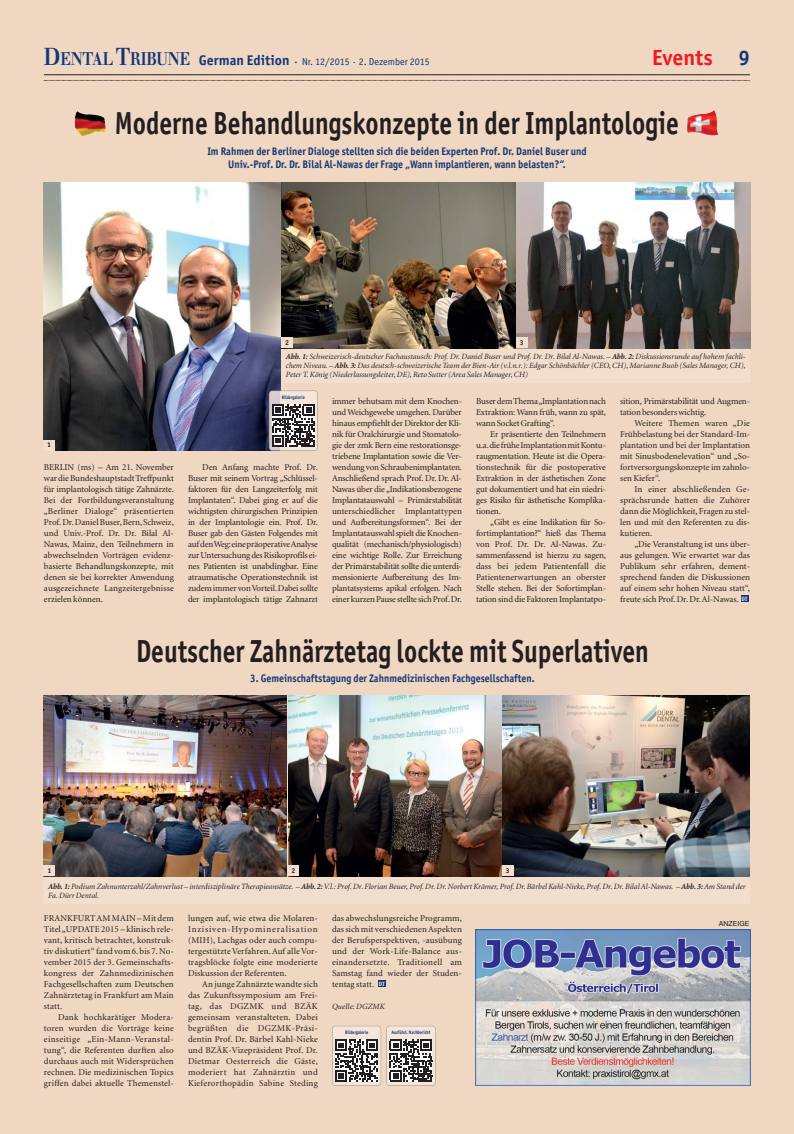
<style>
.page{position:relative;width:794px;height:1134px;background:#efd7c2}
.page>*{position:absolute;margin:0;border:0;box-sizing:border-box;transform-origin:0 0}
.t1{font:700 32px "Officina Sans";color:#231f20;scale:.8 1}
.t2{font:700 22px "Officina Sans";color:#ed1c24}
.t3{font:700 11px/13.2px "Officina Sans";color:#153676;text-align:center;scale:.9 1}
.t4{font:10px "Officina Sans";color:#153676}
.t5{font:9px/11px "Minion";color:#231f20;text-align:justify}
.t6{font:italic 8px/9px "Minion";color:#231f20;text-align:justify}
.t7{font:7px "Helvetica";color:#231f20}
.t8{font:700 7px "Officina Sans";color:#231f20}
.t9{font:700 5px "Officina Sans";color:#153676;scale:.84 1}
.t10{font:5px "Capitals";color:#f9f1ea}
.s1{font-family:"Walbaum Bold Os F";font-size:24px}
.s2{font-family:"Walbaum Bold Os F";font-size:18px}
.s3{font-weight:700;font-size:14px}
.s4{font-size:14px}
.s5{font-size:21px;color:#153676}
.s6{font-weight:700}
</style>
<div class="page">
<div style="left:44px;top:695px;width:706px;height:209px;background:#f2decc"></div>
<div style="left:44px;top:183px;width:706px;height:199px;background:#f2decc"></div>
<hr style="left:44px;top:74px;width:706px;height:1px;background:#231f20">
<svg style="left:44px;top:80px;width:706px;height:1px"></svg>
<div style="left:378px;top:980px;width:8px;height:7px;background:#153676"></div>
<img style="left:475px;top:930px;width:275px;height:156px">
<div style="left:741px;top:595px;width:7px;height:7px;background:#153676"></div>
<img style="left:44px;top:183px;width:236px;height:267px">
<img style="left:282px;top:183px;width:234px;height:165px">
<img style="left:44px;top:696px;width:243px;height:180px">
<img style="left:503px;top:696px;width:246px;height:180px">
<img style="left:288px;top:696px;width:213px;height:180px">
<div style="left:44px;top:440px;width:11px;height:11px;background:#f2decc"></div>
<div style="left:44px;top:865px;width:11px;height:11px;background:#f2decc"></div>
<div style="left:288px;top:865px;width:11px;height:11px;background:#f2decc"></div>
<div style="left:502px;top:865px;width:11px;height:11px;background:#f2decc"></div>
<div style="left:281px;top:337px;width:11px;height:11px;background:#f2decc"></div>
<svg style="left:332px;top:1026px;width:49px;height:59px"></svg>
<div style="left:386px;top:1026px;width:49px;height:60px;border:1px solid #939598;border-radius:3px"></div>
<svg style="left:387px;top:1026px;width:48px;height:59px"></svg>
<img style="left:269px;top:391px;width:3px;height:59px">
<div style="left:269px;top:391px;width:49px;height:60px;border:1px solid #939598;border-radius:3px"></div>
<svg style="left:272px;top:391px;width:45px;height:59px"></svg>
<img style="left:516px;top:183px;width:234px;height:165px">
<div style="left:516px;top:337px;width:11px;height:11px;background:#f2decc"></div>
<img style="left:75px;top:111px;width:31px;height:22px">
<img style="left:686px;top:114px;width:32px;height:22px">
<p class="t4" style="left:44px;top:58px;width:387px"><span class="s1">D</span><span class="s2">ENTAL</span> <span class="s1">T</span><span class="s2">RIBUNE</span> <span class="s3">German Edition</span> <span class="s4">·</span> Nr. 12/2015 · 2. Dezember 2015</p>
<h2 class="t2" style="left:652px;top:49px;width:99px">Events <span class="s5">9</span></h2>
<h1 class="t1" style="left:115px;top:111px;width:706px">Moderne Behandlungskonzepte in der Implantologie</h1>
<p class="t3" style="left:207px;top:145px;width:423px">Im Rahmen der Berliner Dialoge stellten sich die beiden Experten Prof. Dr. Daniel Buser und<br>Univ.-Prof. Dr. Dr. Bilal Al-Nawas der Frage „Wann implantieren, wann belasten?“.</p>
<p class="t8" style="left:285px;top:340px;width:5px">2</p>
<p class="t8" style="left:520px;top:339px;width:5px">3</p>
<p class="t6" style="left:286px;top:352px;width:461px"><span class="s6">Abb. 1:</span> Schweizerisch-deutscher Fachaustausch: Prof. Dr. Daniel Buser und Prof. Dr. Dr. Bilal Al-Nawas. – <span class="s6">Abb. 2:</span> Diskussionsrunde auf hohem fachli&shy;chem Niveau. – <span class="s6">Abb. 3:</span> Das deutsch-schweizerische Team der Bien-Air (v.l.n.r.): Edgar Schönbächler (CEO, CH), Marianne Buob (Sales Manager, CH), Peter T. König (Niederlassungsleiter, DE), Reto Sutter (Area Sales Manager, CH)</p>
<p class="t8" style="left:47px;top:442px;width:5px">1</p>
<p class="t9" style="left:282px;top:395px;width:29px">Bildergalerie</p>
<p class="t5" style="left:44px;top:462px;width:131px">BERLIN (ms) – Am 21. November war die Bundeshauptstadt Treffpunkt für implantologisch tätige Zahnärzte.<br>Bei der Fortbildungsveranstaltung „Berliner Dialoge“ präsentierten Prof. Dr. Daniel Buser, Bern, Schweiz, und Univ.-Prof. Dr. Dr. Bilal Al-Nawas, Mainz, den Teilnehmern in abwechselnden Vorträgen evidenz&shy;basierte Behandlungskonzepte, mit denen sie bei korrekter Anwendung ausgezeichnete Langzeitergebnisse erzielen können.</p>
<p class="t5" style="left:188px;top:462px;width:131px;text-indent:14px">Den Anfang machte Prof. Dr.<br>Buser mit seinem Vortrag „Schlüssel&shy;faktoren für den Langzeiterfolg mit Implantaten“. Dabei ging er auf die wichtigsten chirurgischen Prinzipien in der Implantologie ein. Prof. Dr.<br>Buser gab den Gästen Folgendes mit auf den Weg: eine präoperative Analyse zur Untersuchung des Risikoprofils ei&shy;nes Patienten ist unabdingbar. Eine atraumatische Operationstechnik ist zudem immer von Vorteil. Dabei sollte der implantologisch tätige Zahnarzt</p>
<p class="t5" style="left:332px;top:396px;width:131px">immer behutsam mit dem Knochen&shy;und Weichgewebe umgehen. Darüber hinaus empfiehlt der Direktor der Kli&shy;nik für Oralchirurgie und Stomatolo&shy;gie der zmk Bern eine restorationsge&shy;triebene Implantation sowie die Ver&shy;wendung von Schraubenimplantaten.<br>Anschließend sprach Prof. Dr. Dr. Al-Nawas über die „Indikationsbezogene Implantatauswahl – Primärstabilität unterschiedlicher Implantattypen und Aufbereitungsformen“. Bei der Implantatauswahl spielt die Knochen&shy;qualität (mechanisch/physiologisch) eine wichtige Rolle. Zur Erreichung der Primärstabilität sollte die unterdi&shy;mensionierte Aufbereitung des Im&shy;plantatsystems apikal erfolgen. Nach einer kurzen Pause stellte sich Prof. Dr.</p>
<p class="t5" style="left:476px;top:396px;width:131px">Buser dem Thema „Implantation nach Extraktion: Wann früh, wann zu spät, wann Socket Grafting“.</p>
<p class="t5" style="left:476px;top:429px;width:131px;text-indent:14px">Er präsentierte den Teilnehmern u.a. die frühe Implantation mit Kontu&shy;raugmentation. Heute ist die Opera&shy;tionstechnik für die postoperative Extraktion in der ästhetischen Zone gut dokumentiert und hat ein niedri&shy;ges Risiko für ästhetische Komplika&shy;tionen.</p>
<p class="t5" style="left:476px;top:517px;width:131px;text-indent:14px">„Gibt es eine Indikation für So&shy;fortimplantation?“ hieß das Thema von Prof. Dr. Dr. Al-Nawas. Zu&shy;sammenfassend ist hierzu zu sagen, dass bei jedem Patientenfall die Patientenerwartungen an oberster Stelle stehen. Bei der Sofortimplan - tation sind die Faktoren Implantatpo-</p>
<p class="t5" style="left:620px;top:396px;width:131px">sition, Primärstabilität und Augmen&shy;tation besonders wichtig.</p>
<p class="t5" style="left:620px;top:418px;width:131px;text-indent:14px">Weitere Themen waren „Die Frühbelastung bei der Standard-Im&shy;plantation und bei der Implantation mit Sinusbodenelevation“ und „So&shy;fortversorgungskonzepte im zahnlo&shy;sen Kiefer“.</p>
<p class="t5" style="left:620px;top:484px;width:131px;text-indent:14px">In einer abschließenden Ge&shy;sprächsrunde hatten die Zuhörer dann die Möglichkeit, Fragen zu stel&shy;len und mit den Referenten zu dis - kutieren.</p>
<p class="t5" style="left:620px;top:539px;width:131px;text-indent:14px">„Die Veranstaltung ist uns über&shy;aus gelungen. Wie erwartet war das Publikum sehr erfahren, dement&shy;sprechend fanden die Diskussionen auf einem sehr hohen Niveau statt“, freute sich Prof. Dr. Dr. Al-Nawas. <sup>DT</sup></p>
<h1 class="t1" style="left:136px;top:638px;width:642px">Deutscher Zahnärztetag lockte mit Superlativen</h1>
<p class="t3" style="left:250px;top:673px;width:318px">3. Gemeinschaftstagung der Zahnmedizinischen Fachgesellschaften.</p>
<p class="t8" style="left:47px;top:867px;width:5px">1</p>
<p class="t8" style="left:291px;top:867px;width:5px">2</p>
<p class="t8" style="left:506px;top:867px;width:5px">3</p>
<p class="t6" style="left:48px;top:882px;width:699px"><span class="s6">Abb. 1:</span> Podium Zahnunterzahl/Zahnverlust – interdisziplinäre Therapieansätze. – <span class="s6">Abb. 2:</span>V.l.: Prof. Dr. Florian Beuer, Prof. Dr. Dr. Norbert Krämer, Prof. Dr. Bärbel Kahl-Nieke, Prof. Dr. Dr. Bilal Al-Nawas. – <span class="s6">Abb. 3:</span>Am Stand der<br>Fa. Dürr Dental.</p>
<p class="t5" style="left:44px;top:913px;width:131px">FRANKFURT AM MAIN – Mit dem Titel „UPDATE 2015 – klinisch rele&shy;vant, kritisch betrachtet, konstruk&shy;tiv diskutiert“ fand vom 6. bis 7. No&shy;vember 2015 der 3. Gemeinschafts - kongress der Zahnmedizinischen Fachgesellschaften zum Deutschen Zahnärztetag in Frankfurt am Main statt.</p>
<p class="t5" style="left:44px;top:1012px;width:131px;text-indent:14px">Dank hochkarätiger Modera&shy;toren wurden die Vorträge keine einseitige „Ein-Mann-Veranstal&shy;tung“, die Referenten durften also durchaus auch mit Widersprüchen rechnen. Die medizinischen Topics griffen dabei aktuelle Themenstel-</p>
<p class="t5" style="left:188px;top:913px;width:131px">lungen auf, wie etwa die Molaren-Inzisiven-Hypomineralisation (MIH), Lachgas oder auch compu - tergestützte Verfahren. Auf alle Vor&shy;tragsblöcke folgte eine moderierte Diskussion der Referenten.</p>
<p class="t5" style="left:188px;top:979px;width:131px;text-indent:14px">An junge Zahnärzte wandte sich das Zukunftssymposium am Frei - tag, das DGZMK und BZÄK gemeinsam veranstalteten. Dabei begrüßten die DGZMK-Präsi&shy;dentin Prof. Dr. Bärbel Kahl-Nieke und BZÄK-Vizepräsident Prof. Dr.<br>Dietmar Oesterreich die Gäste, moderiert hat Zahnärztin und Kieferorthopädin Sabine Steding</p>
<p class="t5" style="left:332px;top:913px;width:131px">das abwechslungsreiche Programm, das sich mit verschiedenen Aspekten der Berufsperspektiven, -ausübung und der Work-Life-Balance aus - einandersetzte. Traditionell am Samstag fand wieder der Studen&shy;tentag statt.</p>
<p class="t6" style="left:332px;top:1003px;width:54px">Quelle: DGZMK</p>
<p class="t10" style="left:379px;top:981px;width:8px">DT</p>
<p class="t9" style="left:345px;top:1030px;width:29px">Bildergalerie</p>
<p class="t9" style="left:391px;top:1030px;width:48px">Ausführl. Nachbericht</p>
<p class="t7" style="left:718px;top:919px;width:32px">ANZEIGE</p>
</div>
